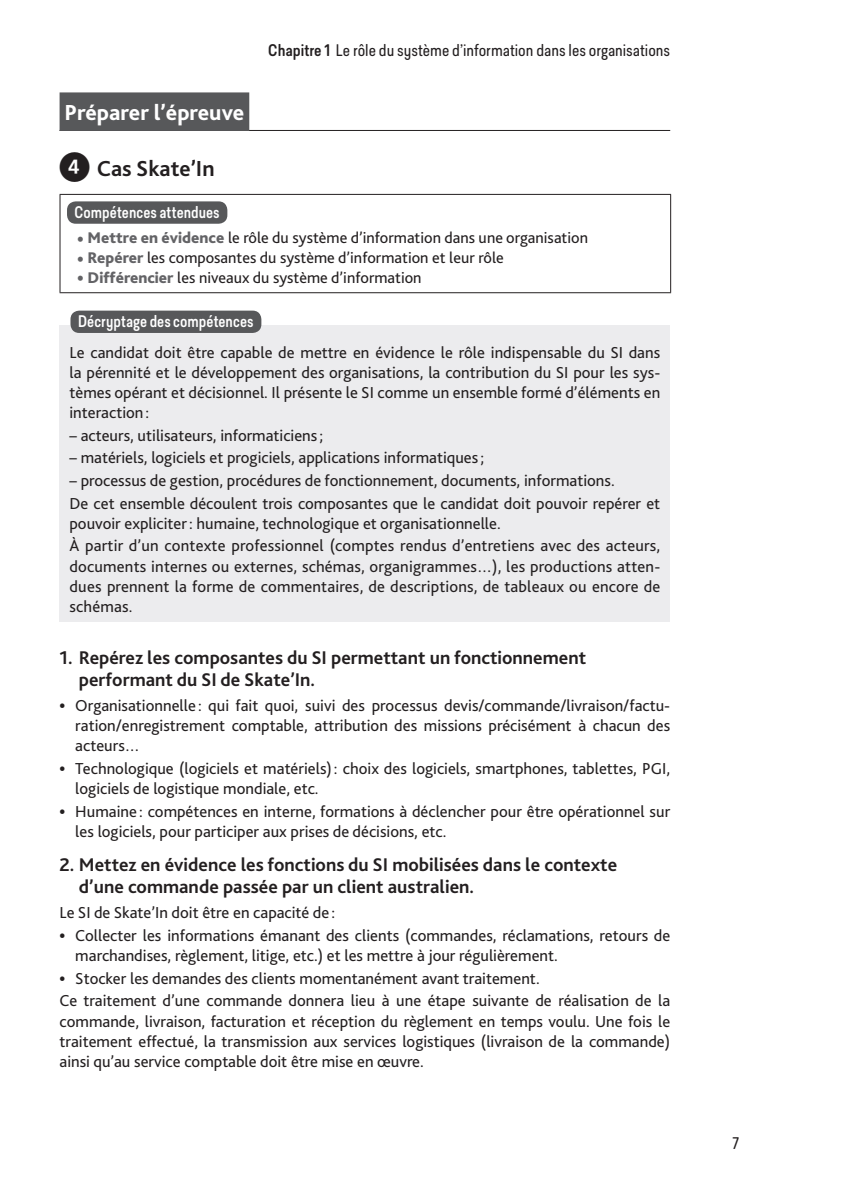
<style>
.page{position:relative;width:844px;height:1191px;background:#fff}
.page>*{position:absolute;margin:0;border:0;box-sizing:border-box;transform-origin:0 0}
.t1{font:800 22.75px "Bliss 2";color:#fff}
.t2{font:700 22.75px "Bliss 2";color:#231f20}
.t3{font:700 19.25px/22.2px "Bliss 2";color:#231f20}
.t4{font:16.62px/20.1px "Bliss 2";color:#231f20}
.t5{font:16.1px "Bliss 2";color:#231f20}
.t6{font:15.75px "Predige Rounded";color:#231f20}
.t7{font:500 15.75px "Predige Rounded";letter-spacing:.005em;color:#fff;scale:.95 1}
.s1{font-weight:500}
.s2{font-family:"TP Pchiffres";font-weight:400;font-size:29.75px}
.s3{font-weight:300;font-size:24.5px;color:#636366}
.s4{font-weight:800;color:#636366}
.s5{font-weight:800}
</style>
<div class="page">
<hr style="left:60px;top:130px;width:610px;height:1px;background:#231f20">
<div style="left:60px;top:92px;width:189px;height:39px;background:#57585a"></div>
<hr style="left:60px;top:194px;width:611px;height:1px;background:#231f20">
<hr style="left:60px;top:195px;width:1px;height:97px;background:#231f20">
<hr style="left:670px;top:195px;width:1px;height:97px;background:#231f20">
<hr style="left:60px;top:292px;width:611px;height:1px;background:#231f20">
<div style="left:67px;top:201px;width:160px;height:23px;background:#57585a;border-radius:9px"></div>
<div style="left:60px;top:325px;width:610px;height:296px;background:#ececee"></div>
<div style="left:70px;top:311px;width:191px;height:22px;background:#57585a;border-radius:9px"></div>
<p class="t6" style="left:268px;top:40px;width:403px"><span class="s1">Chapitre 1</span> Le rôle du système d’information dans les organisations</p>
<h1 class="t1" style="left:64px;top:98px;width:181px">Préparer l’épreuve</h1>
<h1 class="t2" style="left:60px;top:155px;width:156px"><span class="s2">4</span> Cas Skate’In</h1>
<p class="t7" style="left:75px;top:201px;width:154px">Compétences attendues</p>
<p class="t5" style="left:77px;top:228px;width:512px"><span class="s3">•</span> <span class="s4">Mettre en évidence</span> le rôle du système d’information dans une organisation</p>
<p class="t5" style="left:77px;top:248px;width:428px"><span class="s3">•</span> <span class="s4">Repérer</span> les composantes du système d’information et leur rôle</p>
<p class="t5" style="left:77px;top:267px;width:346px"><span class="s3">•</span> <span class="s4">Différencier</span> les niveaux du système d’information</p>
<p class="t7" style="left:78px;top:310px;width:186px">Décryptage des compétences</p>
<p class="t4" style="left:69px;top:342px;width:592px;text-align:justify">Le candidat doit être capable de mettre en évidence le rôle indispensable du SI dans la pérennité et le développement des organisations, la contribution du SI pour les sys&shy;tèmes opérant et décisionnel. Il présente le SI comme un ensemble formé d’éléments en interaction:</p>
<p class="t4" style="left:69px;top:425px;width:255px">– acteurs, utilisateurs, informaticiens;</p>
<p class="t4" style="left:69px;top:447px;width:416px">– matériels, logiciels et progiciels, applications informatiques;</p>
<p class="t4" style="left:69px;top:469px;width:592px;line-height:22.6px">– processus de gestion, procédures de fonctionnement, documents, informations.<br>De cet ensemble découlent trois composantes que le candidat doit pouvoir repérer et</p>
<p class="t4" style="left:69px;top:511px;width:592px;line-height:22.6px">pouvoir expliciter: humaine, technologique et organisationnelle.<br>À partir d’un contexte professionnel (comptes rendus d’entretiens avec des acteurs,</p>
<p class="t4" style="left:69px;top:555px;width:592px;text-align:justify">documents internes ou externes, schémas, organigrammes…), les productions atten&shy;dues prennent la forme de commentaires, de descriptions, de tableaux ou encore de schémas.</p>
<p class="t3" style="left:79px;top:645px;width:508px;text-indent:-19px">1. Repérez les composantes du SI permettant un fonctionnement performant du SI de Skate’In.</p>
<p class="t4" style="left:75px;top:695px;width:596px;text-align:justify;text-indent:-16px"><span class="s5">•</span> Organisationnelle : qui fait quoi, suivi des processus devis/commande/livraison/factu&shy;ration/enregistrement comptable, attribution des missions précisément à chacun des acteurs…</p>
<p class="t4" style="left:75px;top:758px;width:596px;text-indent:-16px"><span class="s5">•</span> Technologique (logiciels et matériels): choix des logiciels, smartphones, tablettes, PGI, logiciels de logistique mondiale, etc.</p>
<p class="t4" style="left:75px;top:800px;width:596px;text-indent:-16px"><span class="s5">•</span> Humaine : compétences en interne, formations à déclencher pour être opérationnel sur les logiciels, pour participer aux prises de décisions, etc.</p>
<p class="t3" style="left:79px;top:853px;width:539px;text-indent:-19px">2. Mettez en évidence les fonctions du SI mobilisées dans le contexte d’une commande passée par un client australien.</p>
<p class="t4" style="left:60px;top:902px;width:277px">Le SI de Skate’In doit être en capacité de :</p>
<p class="t4" style="left:75px;top:925px;width:596px;text-indent:-16px"><span class="s5">•</span> Collecter les informations émanant des clients (commandes, réclamations, retours de marchandises, règlement, litige, etc.) et les mettre à jour régulièrement.</p>
<p class="t4" style="left:60px;top:966px;width:612px;line-height:22.6px"><span class="s5">•</span> Stocker les demandes des clients momentanément avant traitement.<br>Ce traitement d’une commande donnera lieu à une étape suivante de réalisation de la</p>
<p class="t4" style="left:60px;top:1010px;width:612px;text-align:justify">commande, livraison, facturation et réception du règlement en temps voulu. Une fois le traitement effectué, la transmission aux services logistiques (livraison de la commande) ainsi qu’au service comptable doit être mise en œuvre.</p>
<p class="t6" style="left:732px;top:1132px;width:8px">7</p>
</div>
